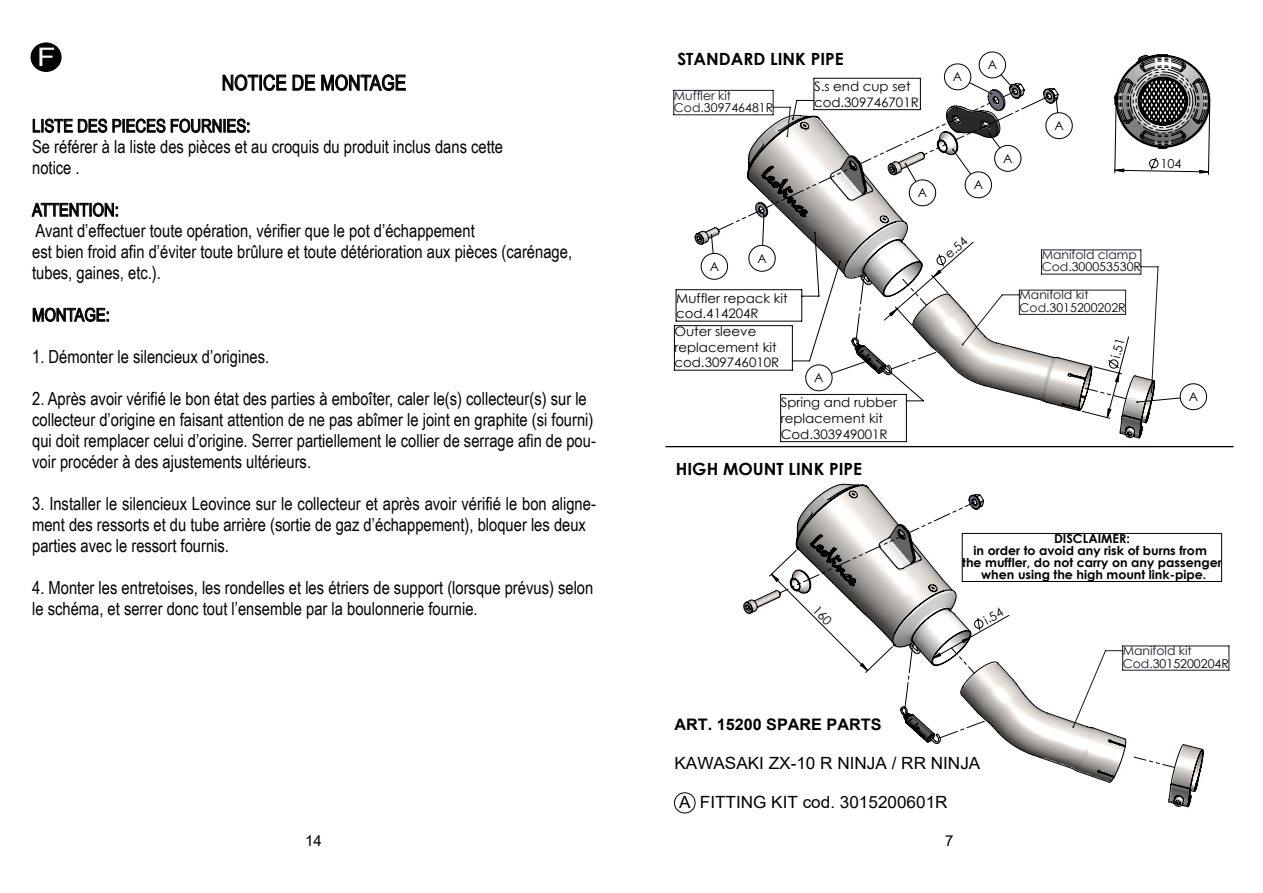
<style>
.page{position:relative;width:1263px;height:893px;background:#fff}
.page>*{position:absolute;margin:0;border:0;box-sizing:border-box;transform-origin:0 0}
.t1{font:25.5px "Arial";color:#fff;scale:1.19 1}
.t2{font:21px "Arial Narrow";color:#000}
.t3{font:18px/21px "Arial Narrow";color:#000}
.t4{font:16.8px "Arial";color:#000}
.t5{font:700 16.8px "Century Gothic";color:#000}
.t6{font:700 15.9px "Arial";color:#000}
.t7{font:15px "Arial";color:#000}
.t8{font:13.05px/15.8px "Century Gothic";color:#000}
.t9{font:12.6px "Century Gothic";color:#000}
.t10{font:12.45px "Century Gothic";color:#000}
.t11{font:700 12.3px/12px "Century Gothic";color:#000;text-align:center}
.t12{font:12.3px "Century Gothic";color:#000}
.t13{font:12.15px/12.1px "Century Gothic";color:#191924}
.s1{color:#000}
</style>
<div class="page">
<svg style="left:674px;top:792px;width:21px;height:21px"></svg>
<hr style="left:666px;top:446px;width:567px;height:1px;background:#000">
<svg style="left:694px;top:83px;width:461px;height:357px"></svg>
<svg style="left:1081px;top:336px;width:48px;height:83px"></svg>
<svg style="left:701px;top:91px;width:348px;height:279px"></svg>
<svg style="left:743px;top:484px;width:461px;height:324px"></svg>
<svg style="left:1133px;top:756px;width:42px;height:12px"></svg>
<svg style="left:223px;top:74px;width:63px;height:17px"></svg>
<svg style="left:293px;top:75px;width:22px;height:16px"></svg>
<svg style="left:321px;top:74px;width:85px;height:17px"></svg>
<svg style="left:33px;top:119px;width:74px;height:14px"></svg>
<svg style="left:113px;top:119px;width:52px;height:14px"></svg>
<svg style="left:171px;top:119px;width:78px;height:14px"></svg>
<svg style="left:32px;top:203px;width:86px;height:14px"></svg>
<svg style="left:33px;top:308px;width:76px;height:14px"></svg>
<div style="left:31px;top:43px;width:30px;height:28px;background:#020203;border-radius:50%"></div>
<div style="left:31px;top:43px;width:30px;height:29px;border:1px solid #000;border-radius:50%"></div>
<svg style="left:1114px;top:54px;width:96px;height:121px"></svg>
<svg style="left:769px;top:499px;width:240px;height:209px"></svg>
<h1 class="t1" style="left:37px;top:39px;width:17px">F</h1>
<p class="t2" style="left:222px;top:67px;width:186px">NOTICE DE MONTAGE</p>
<p class="t3" style="left:32px;top:115px;width:472px">LISTE DES PIECES FOURNIES:<br>Se référer à la liste des pièces et au croquis du produit inclus dans cette notice .</p>
<p class="t3" style="left:32px;top:199px;width:541px">ATTENTION:<br>Avant d’effectuer toute opération, vérifier que le pot d’échappement<br>est bien froid afin d’éviter toute brûlure et toute détérioration aux pièces (carénage, tubes, gaines, etc.).</p>
<p class="t3" style="left:32px;top:304px;width:79px">MONTAGE:</p>
<p class="t3" style="left:32px;top:346px;width:239px">1. Démonter le silencieux d’origines.</p>
<p class="t3" style="left:32px;top:388px;width:565px">2. Après avoir vérifié le bon état des parties à emboîter, caler le(s) collecteur(s) sur le collecteur d’origine en faisant attention de ne pas abîmer le joint en graphite (si fourni) qui doit remplacer celui d’origine. Serrer partiellement le collier de serrage afin de pou&shy;voir procéder à des ajustements ultérieurs.</p>
<p class="t3" style="left:32px;top:493px;width:565px">3. Installer le silencieux Leovince sur le collecteur et après avoir vérifié le bon aligne&shy;ment des ressorts et du tube arrière (sortie de gaz d’échappement), bloquer les deux parties avec le ressort fournis.</p>
<p class="t3" style="left:32px;top:577px;width:563px">4. Monter les entretoises, les rondelles et les étriers de support (lorsque prévus) selon le schéma, et serrer donc tout l’ensemble par la boulonnerie fournie.</p>
<p class="t5" style="left:677px;top:46px;width:168px">STANDARD LINK PIPE</p>
<p class="t13" style="left:674px;top:89px;width:101px">Muffler kit<br>Cod.<span class="s1">309746481R</span></p>
<p class="t8" style="left:814px;top:78px;width:106px">S.s end cup set cod.309746701R</p>
<p class="t12" style="left:710px;top:258px;width:11px">A</p>
<p class="t12" style="left:757px;top:250px;width:11px">A</p>
<p class="t8" style="left:676px;top:290px;width:113px">Muffler repack kit cod.414204R</p>
<p class="t8" style="left:674px;top:323px;width:106px">Outer sleeve replacement kit cod.309746010R</p>
<p class="t12" style="left:814px;top:369px;width:11px">A</p>
<p class="t12" style="left:918px;top:184px;width:11px">A</p>
<p class="t8" style="left:781px;top:394px;width:118px">Spring and rubber replacement kit<br>Cod.303949001R</p>
<p class="t5" style="left:676px;top:456px;width:188px">HIGH MOUNT LINK PIPE</p>
<p class="t12" style="left:953px;top:68px;width:11px">A</p>
<p class="t12" style="left:988px;top:56px;width:11px">A</p>
<p class="t12" style="left:974px;top:176px;width:11px">A</p>
<p class="t12" style="left:1003px;top:150px;width:11px">A</p>
<p class="t10" style="left:941px;top:249px;width:27px;rotate:-41deg">e.54</p>
<p class="t12" style="left:1054px;top:117px;width:11px">A</p>
<p class="t13" style="left:1042px;top:249px;width:101px">Manifold clamp<br>Cod.<span class="s1">300053530R</span></p>
<p class="t13" style="left:1019px;top:289px;width:108px">Manifold kit<br>Cod.<span class="s1">3015200202R</span></p>
<p class="t9" style="left:1107px;top:355px;width:21px;rotate:-75deg">i.51</p>
<p class="t12" style="left:1189px;top:388px;width:11px">A</p>
<p class="t11" style="left:962px;top:532px;width:261px">DISCLAIMER:<br>in order to avoid any risk of burns from<br>the muffler, do not carry on any passenger when using the high mount link-pipe.</p>
<p class="t10" style="left:980px;top:613px;width:21px;rotate:-30deg">i.54</p>
<p class="t13" style="left:1123px;top:645px;width:108px">Manifold kit<br>Cod.<span class="s1">3015200204R</span></p>
<p class="t6" style="left:674px;top:713px;width:208px">ART. 15200 SPARE PARTS</p>
<p class="t4" style="left:674px;top:751px;width:307px">KAWASAKI ZX-10 R NINJA / RR NINJA</p>
<p class="t4" style="left:679px;top:790px;width:270px">A FITTING KIT cod. 3015200601R</p>
<p class="t7" style="left:305px;top:830px;width:18px">14</p>
<p class="t7" style="left:945px;top:830px;width:10px">7</p>
</div>
